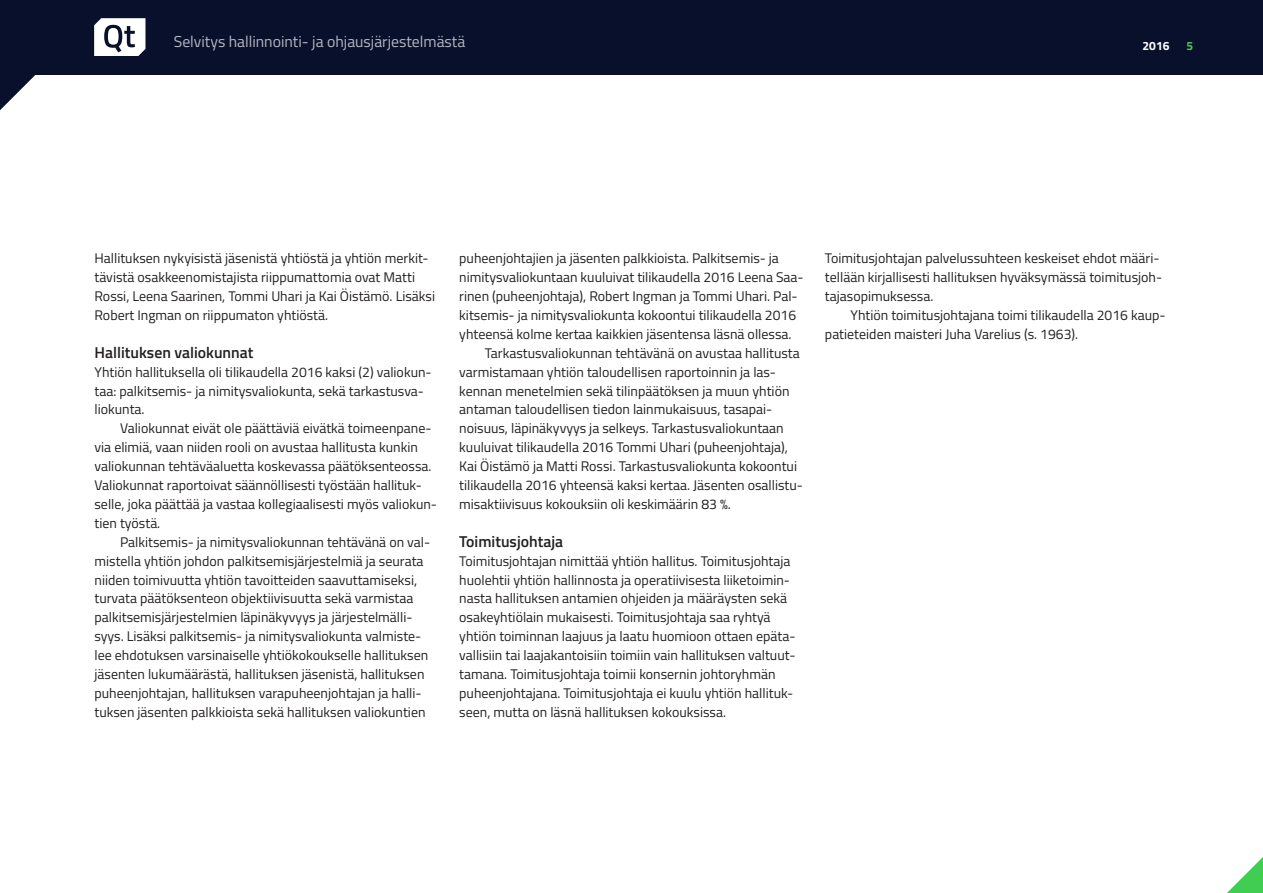
<style>
.page{position:relative;width:1263px;height:893px;background:#fff}
.page>*{position:absolute;margin:0;border:0;box-sizing:border-box;transform-origin:0 0}
.t1{font:15.75px "Titillium Web";color:#b5b7bf}
.t2{font:600 15.75px "Titillium Web";color:#231f20}
.t3{font:13.95px/18.9px "Titillium Web";color:#231f20}
.t4{font:700 12px "Titillium Web";color:#fff}
.t5{font:700 12px "Titillium Web";color:#41cd52}
</style>
<div class="page">
<div style="left:0;top:0;width:1263px;height:74px;background:#09102b"></div>
<svg style="left:94px;top:18px;width:51px;height:38px"></svg>
<svg style="left:0;top:74px;width:36px;height:36px"></svg>
<svg style="left:1227px;top:857px;width:36px;height:36px"></svg>
<p class="t1" style="left:174px;top:30px;width:293px">Selvitys hallinnointi- ja ohjausjärjestelmästä</p>
<p class="t4" style="left:1142px;top:36px;width:28px">2016</p>
<p class="t5" style="left:1186px;top:36px;width:8px">5</p>
<p class="t3" style="left:94px;top:248px;width:342px">Hallituksen nykyisistä jäsenistä yhtiöstä ja yhtiön merkit&shy;tävistä osakkeenomistajista riippumattomia ovat Matti Rossi, Leena Saarinen, Tommi Uhari ja Kai Öistämö. Lisäksi Robert Ingman on riippumaton yhtiöstä.</p>
<p class="t2" style="left:94px;top:340px;width:160px">Hallituksen valiokunnat</p>
<p class="t3" style="left:94px;top:362px;width:339px">Yhtiön hallituksella oli tilikaudella 2016 kaksi (2) valiokun&shy;taa: palkitsemis- ja nimitysvaliokunta, sekä tarkastusva&shy;liokunta.</p>
<p class="t3" style="left:94px;top:418px;width:344px;text-indent:26px">Valiokunnat eivät ole päättäviä eivätkä toimeenpane&shy;via elimiä, vaan niiden rooli on avustaa hallitusta kunkin valiokunnan tehtäväaluetta koskevassa päätöksenteossa.<br>Valiokunnat raportoivat säännöllisesti työstään hallituk&shy;selle, joka päättää ja vastaa kollegiaalisesti myös valiokun&shy;tien työstä.</p>
<p class="t3" style="left:94px;top:532px;width:337px;text-indent:26px">Palkitsemis- ja nimitysvaliokunnan tehtävänä on val&shy;mistella yhtiön johdon palkitsemisjärjestelmiä ja seurata niiden toimivuutta yhtiön tavoitteiden saavuttamiseksi, turvata päätöksenteon objektiivisuutta sekä varmistaa palkitsemisjärjestelmien läpinäkyvyys ja järjestelmälli&shy;syys. Lisäksi palkitsemis- ja nimitysvaliokunta valmiste&shy;lee ehdotuksen varsinaiselle yhtiökokoukselle hallituksen jäsenten lukumäärästä, hallituksen jäsenistä, hallituksen puheenjohtajan, hallituksen varapuheenjohtajan ja halli&shy;tuksen jäsenten palkkioista sekä hallituksen valiokuntien</p>
<p class="t3" style="left:459px;top:248px;width:321px">puheenjohtajien ja jäsenten palkkioista. Palkitsemis- ja</p>
<p class="t3" style="left:459px;top:267px;width:346px">nimitysvaliokuntaan kuuluivat tilikaudella 2016 Leena Saa-</p>
<p class="t3" style="left:459px;top:286px;width:340px">rinen (puheenjohtaja), Robert Ingman ja Tommi Uhari. Pal-</p>
<p class="t3" style="left:459px;top:305px;width:338px">kitsemis- ja nimitysvaliokunta kokoontui tilikaudella 2016</p>
<p class="t3" style="left:459px;top:324px;width:334px">yhteensä kolme kertaa kaikkien jäsentensa läsnä ollessa.</p>
<p class="t3" style="left:485px;top:343px;width:316px">Tarkastusvaliokunnan tehtävänä on avustaa hallitusta</p>
<p class="t3" style="left:459px;top:362px;width:318px">varmistamaan yhtiön taloudellisen raportoinnin ja las-</p>
<p class="t3" style="left:459px;top:380px;width:332px">kennan menetelmien sekä tilinpäätöksen ja muun yhtiön</p>
<p class="t3" style="left:459px;top:399px;width:315px">antaman taloudellisen tiedon lainmukaisuus, tasapai-</p>
<p class="t3" style="left:459px;top:418px;width:326px">noisuus, läpinäkyvyys ja selkeys. Tarkastusvaliokuntaan</p>
<p class="t3" style="left:459px;top:437px;width:330px">kuuluivat tilikaudella 2016 Tommi Uhari (puheenjohtaja),</p>
<p class="t3" style="left:459px;top:456px;width:339px">Kai Öistämö ja Matti Rossi. Tarkastusvaliokunta kokoontui</p>
<p class="t3" style="left:459px;top:475px;width:345px">tilikaudella 2016 yhteensä kaksi kertaa. Jäsenten osallistu-</p>
<p class="t3" style="left:459px;top:494px;width:273px">misaktiivisuus kokouksiin oli keskimäärin 83 %.</p>
<p class="t2" style="left:459px;top:529px;width:105px">Toimitusjohtaja</p>
<p class="t3" style="left:459px;top:551px;width:338px">Toimitusjohtajan nimittää yhtiön hallitus. Toimitusjohtaja huolehtii yhtiön hallinnosta ja operatiivisesta liiketoimin&shy;nasta hallituksen antamien ohjeiden ja määräysten sekä osakeyhtiölain mukaisesti. Toimitusjohtaja saa ryhtyä yhtiön toiminnan laajuus ja laatu huomioon ottaen epäta&shy;vallisiin tai laajakantoisiin toimiin vain hallituksen valtuut&shy;tamana. Toimitusjohtaja toimii konsernin johtoryhmän puheenjohtajana. Toimitusjohtaja ei kuulu yhtiön hallituk&shy;seen, mutta on läsnä hallituksen kokouksissa.</p>
<p class="t3" style="left:825px;top:248px;width:339px">Toimitusjohtajan palvelussuhteen keskeiset ehdot määri&shy;tellään kirjallisesti hallituksen hyväksymässä toimitusjoh&shy;tajasopimuksessa.</p>
<p class="t3" style="left:825px;top:305px;width:342px;text-indent:26px">Yhtiön toimitusjohtajana toimi tilikaudella 2016 kaup&shy;patieteiden maisteri Juha Varelius (s. 1963).</p>
</div>
